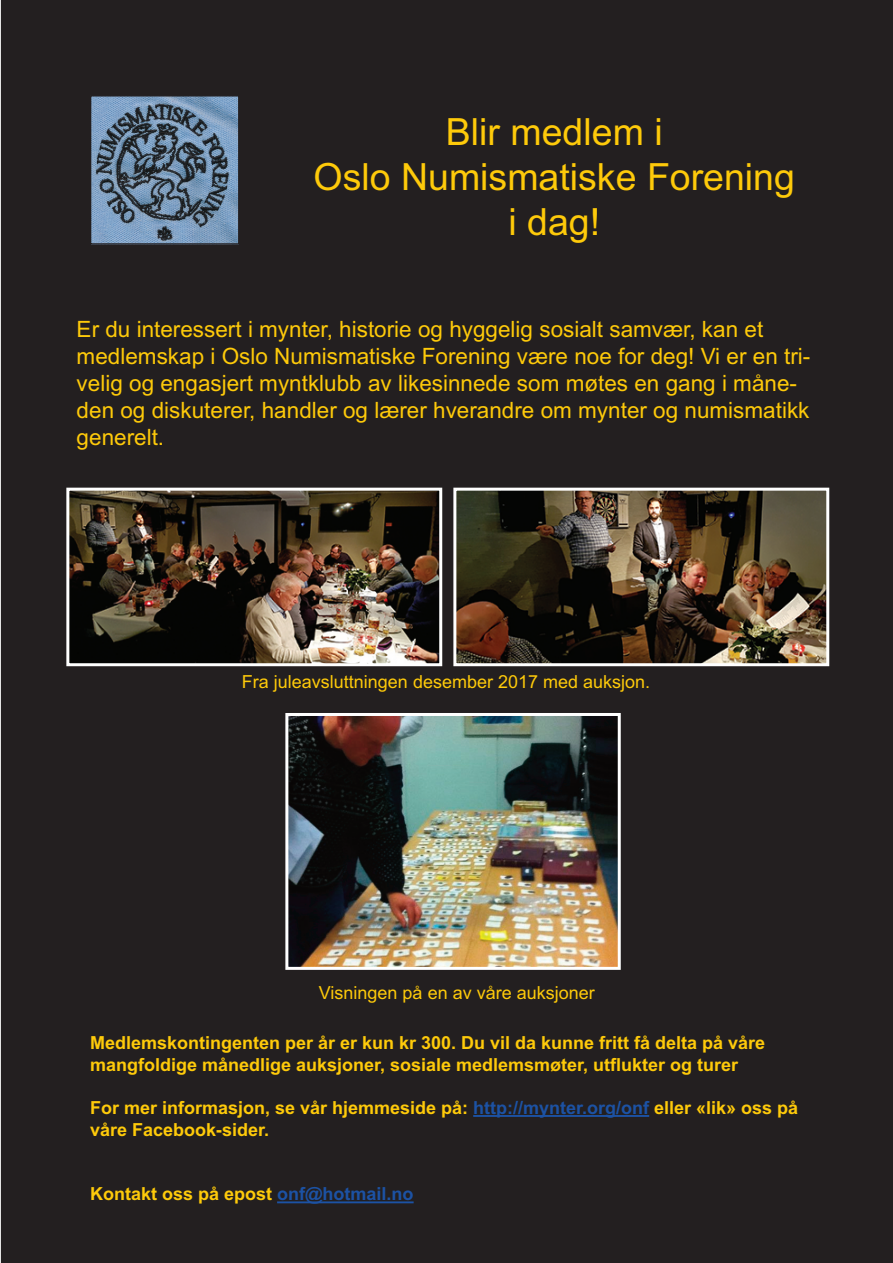
<style>
.page{position:relative;width:893px;height:1263px;background:#231f20}
.page>*{position:absolute;margin:0;border:0;box-sizing:border-box;transform-origin:0 0}
.t1{font:37.5px/45px "Arial";color:#feca0a;text-align:center}
.t2{font:22.5px/27px "Arial";color:#feca0a}
.t3{font:700 18px/21.6px "Arial";color:#feca0a}
.t4{font:18px "Arial";color:#feca0a}
.s1{color:#231f20}
.s2{color:#1c52a4}
</style>
<div class="page">
<img style="left:289px;top:717px;width:328px;height:249px">
<div style="left:285px;top:713px;width:336px;height:257px;border:3px solid #fff"></div>
<img style="left:70px;top:492px;width:368px;height:170px">
<div style="left:66px;top:488px;width:376px;height:178px;border:3px solid #fff"></div>
<img style="left:457px;top:492px;width:368px;height:170px">
<div style="left:453px;top:488px;width:376px;height:178px;border:3px solid #fff"></div>
<hr style="left:473px;top:1115px;width:176px;height:2px;background:#1c52a4">
<hr style="left:277px;top:1201px;width:137px;height:2px;background:#1c52a4">
<img style="left:93px;top:98px;width:144px;height:144px">
<div style="left:90px;top:95px;width:150px;height:150px;border:2px solid #231f20"></div>
<h1 class="t1" style="left:314px;top:110px;width:483px">Blir medlem i<br>Oslo Numismatiske Forening i dag!</h1>
<p class="t2" style="left:77px;top:316px;width:735px">Er du interessert i mynter, historie og hyggelig sosialt samvær, kan et medlemskap i Oslo Numismatiske Forening være noe for deg! Vi er en tri&shy;velig og engasjert myntklubb av likesinnede som møtes en gang i måne&shy;den og diskuterer, handler og lærer hverandre om mynter og numismatikk generelt.</p>
<p class="t4" style="left:242px;top:671px;width:410px">Fra juleavsluttningen desember 2017 med auksjon.</p>
<p class="t4" style="left:319px;top:982px;width:277px">Visningen på en av våre auksjoner</p>
<p class="t3" style="left:90px;top:1032px;width:677px">Medlemskontingenten per år er kun kr 300. Du vil da kunne fritt få delta på våre mangfoldige månedlige auksjoner, sosiale medlemsmøter, utflukter og turer<span class="s1">.</span></p>
<p class="t3" style="left:90px;top:1097px;width:710px">For mer informasjon, se vår hjemmeside på: <span class="s2">http://mynter.org/onf</span> eller «lik» oss på våre Facebook-sider.</p>
<p class="t3" style="left:90px;top:1183px;width:330px">Kontakt oss på epost <span class="s2">onf@hotmail.no</span><span class="s1">.</span></p>
</div>
